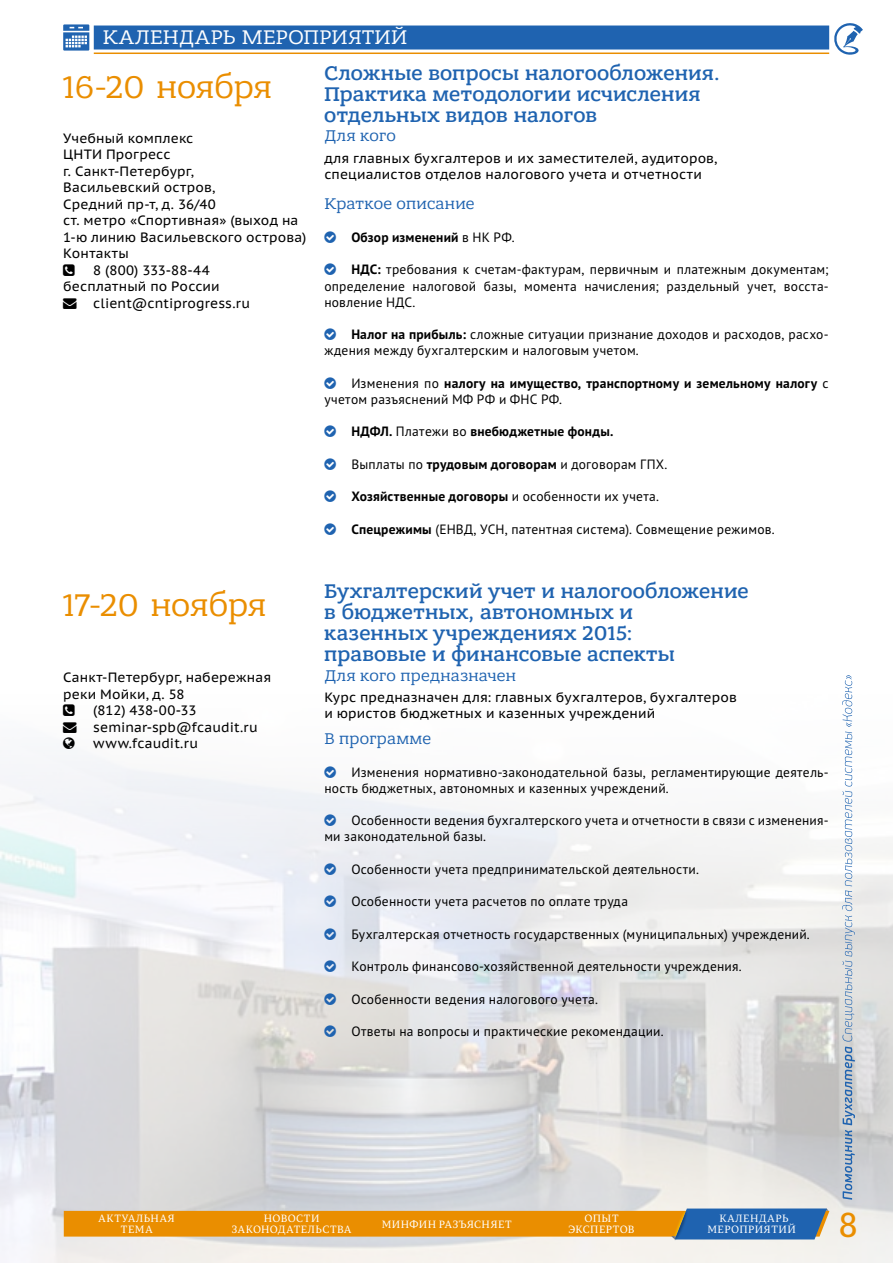
<style>
.page{position:relative;width:893px;height:1263px;background:#fff}
.page>*{position:absolute;margin:0;border:0;box-sizing:border-box;transform-origin:0 0}
.t1{font:34.5px "Permian Slab Serif Typeface";color:#ea8e00}
.t2{font:33.3px "Bandera Pro";letter-spacing:-.005em;color:#ea8e00}
.t3{font:500 21px/21px "Bandera Pro";letter-spacing:.01em;color:#1f63b0}
.t4{font:21px "Bandera Pro";letter-spacing:.01em;color:#fff}
.t5{font:16.5px "Bandera Pro";letter-spacing:.02em;color:#1f63b0}
.t6{font:13.5px/16.2px "PT Sans Pro";letter-spacing:.015em;color:#000}
.t7{font:13.5px/16.5px "PT Sans Pro Caption";letter-spacing:.01em;color:#000}
.t8{font:700 13.5px/16.2px "PT Sans Pro";letter-spacing:.015em;color:#000}
.t9{font:13.5px/16.5px "PT Sans Caption";letter-spacing:.01em;color:#000}
.t10{font:10.5px/10.5px "Permian Serif Typeface";letter-spacing:.05em;color:#fff;text-align:center}
.t11{font:10.5px/10.5px "Permian Serif Typeface";letter-spacing:.07em;color:#fff;text-align:center}
.s1{font-weight:400}
.s2{font-weight:700}
</style>
<div class="page">
<img style="left:0;top:757px;width:893px;height:506px">
<svg style="left:842px;top:675px;width:13px;height:525px"></svg>
<svg style="left:834px;top:23px;width:29px;height:32px"></svg>
<svg style="left:64px;top:1208px;width:765px;height:31px"></svg>
<img style="left:674px;top:1209px;width:23px;height:35px">
<img style="left:665px;top:1205px;width:22px;height:36px">
<div style="left:94px;top:26px;width:735px;height:24px;background:#1f63b0"></div>
<hr style="left:94px;top:53px;width:735px;height:1px;background:#ea8e00">
<svg style="left:63px;top:24px;width:26px;height:27px"></svg>
<svg style="left:324px;top:766px;width:12px;height:12px"></svg>
<svg style="left:324px;top:815px;width:12px;height:11px"></svg>
<svg style="left:324px;top:863px;width:12px;height:12px"></svg>
<svg style="left:324px;top:896px;width:12px;height:11px"></svg>
<svg style="left:324px;top:928px;width:12px;height:12px"></svg>
<svg style="left:324px;top:960px;width:12px;height:12px"></svg>
<svg style="left:324px;top:993px;width:12px;height:11px"></svg>
<svg style="left:324px;top:1025px;width:12px;height:12px"></svg>
<h3 class="t4" style="left:103px;top:24px;width:306px">КАЛЕНДАРЬ МЕРОПРИЯТИЙ</h3>
<h2 class="t2" style="left:61px;top:66px;width:212px">16-20 ноября</h2>
<h3 class="t3" style="left:324px;top:63px;width:397px">Сложные вопросы налогообложения.<br>Практика методологии исчисления отдельных видов налогов</h3>
<p class="t7" style="left:63px;top:130px;width:245px">Учебный комплекс<br>ЦНТИ Прогресс<br>г. Санкт-Петербург,<br>Васильевский остров,<br>Средний пр-т, д. 36/40<br>ст. метро «Спортивная» (выход на<br>1-ю линию Васильевского острова)<br>Контакты</p>
<p class="t9" style="left:93px;top:262px;width:118px">8 (800) 333-88-44</p>
<p class="t7" style="left:63px;top:278px;width:158px">бесплатный по России</p>
<p class="t9" style="left:93px;top:295px;width:158px">client@cntiprogress.ru</p>
<p class="t5" style="left:324px;top:126px;width:73px">Для кого</p>
<p class="t7" style="left:324px;top:149px;width:394px">для главных бухгалтеров и их заместителей, аудиторов, специалистов отделов налогового учета и отчетности</p>
<p class="t5" style="left:324px;top:193px;width:152px">Краткое описание</p>
<p class="t8" style="left:351px;top:229px;width:165px">Обзор изменений <span class="s1">в НК РФ.</span></p>
<p class="t6" style="left:324px;top:261px;width:506px;text-align:justify;text-indent:27px"><span class="s2">НДС:</span> требования к счетам-фактурам, первичным и платежным документам; определение налоговой базы, момента начисления; раздельный учет, восста‑ новление НДС.</p>
<p class="t6" style="left:324px;top:326px;width:506px;text-indent:27px"><span class="s2">Налог на прибыль:</span> сложные ситуации признание доходов и расходов, расхо‑ ждения между бухгалтерским и налоговым учетом.</p>
<p class="t8" style="left:324px;top:375px;width:506px;text-indent:27px"><span class="s1">Изменения по</span> налогу на имущество, транспортному и земельному налогу <span class="s1">с учетом разъяснений МФ РФ и ФНС РФ.</span></p>
<p class="t8" style="left:351px;top:423px;width:263px">НДФЛ. <span class="s1">Платежи во</span> внебюджетные фонды.</p>
<p class="t6" style="left:351px;top:456px;width:318px">Выплаты по <span class="s2">трудовым договорам</span> и договорам ГПХ.</p>
<p class="t8" style="left:351px;top:488px;width:309px">Хозяйственные договоры <span class="s1">и особенности их учета.</span></p>
<p class="t6" style="left:351px;top:520px;width:425px"><span class="s2">Спецрежимы</span> (ЕНВД, УСН, патентная система). Совмещение режимов.</p>
<h2 class="t2" style="left:61px;top:585px;width:207px">17-20 ноября</h2>
<h3 class="t3" style="left:324px;top:581px;width:426px">Бухгалтерский учет и налогообложение в бюджетных, автономных и<br>казенных учреждениях 2015:<br>правовые и финансовые аспекты</h3>
<p class="t7" style="left:63px;top:669px;width:210px">Санкт-Петербург, набережная реки Мойки, д. 58</p>
<p class="t9" style="left:93px;top:702px;width:166px">(812) 438-00-33 seminar-spb@fcaudit.ru www.fcaudit.ru</p>
<p class="t5" style="left:324px;top:665px;width:193px">Для кого предназначен</p>
<p class="t7" style="left:324px;top:689px;width:414px">Курс предназначен для: главных бухгалтеров, бухгалтеров и юристов бюджетных и казенных учреждений</p>
<p class="t5" style="left:324px;top:728px;width:108px">В программе</p>
<p class="t6" style="left:324px;top:763px;width:506px;text-indent:27px">Изменения нормативно-законодательной базы, регламентирующие деятель‑ ность бюджетных, автономных и казенных учреждений.</p>
<p class="t6" style="left:324px;top:812px;width:506px;text-indent:27px">Особенности ведения бухгалтерского учета и отчетности в связи с изменения‑ ми законодательной базы.</p>
<p class="t6" style="left:351px;top:861px;width:349px">Особенности учета предпринимательской деятельности.</p>
<p class="t6" style="left:351px;top:893px;width:278px">Особенности учета расчетов по оплате труда</p>
<p class="t6" style="left:351px;top:925px;width:460px">Бухгалтерская отчетность государственных (муниципальных) учреждений.</p>
<p class="t6" style="left:351px;top:958px;width:392px">Контроль финансово-хозяйственной деятельности учреждения.</p>
<p class="t6" style="left:351px;top:990px;width:248px">Особенности ведения налогового учета.</p>
<p class="t6" style="left:351px;top:1023px;width:314px">Ответы на вопросы и практические рекомендации.</p>
<p class="t11" style="left:99px;top:1213px;width:78px">АКТУАЛЬНАЯ<br>ТЕМА</p>
<p class="t10" style="left:232px;top:1213px;width:121px">НОВОСТИ<br>ЗАКОНОДАТЕЛЬСТВА</p>
<p class="t10" style="left:382px;top:1218px;width:131px">МИНФИН РАЗЪЯСНЯЕТ</p>
<p class="t10" style="left:568px;top:1213px;width:68px">ОПЫТ<br>ЭКСПЕРТОВ</p>
<p class="t10" style="left:707px;top:1213px;width:90px">КАЛЕНДАРЬ<br>МЕРОПРИЯТИЙ</p>
<h1 class="t1" style="left:838px;top:1197px;width:21px">8</h1>
</div>
